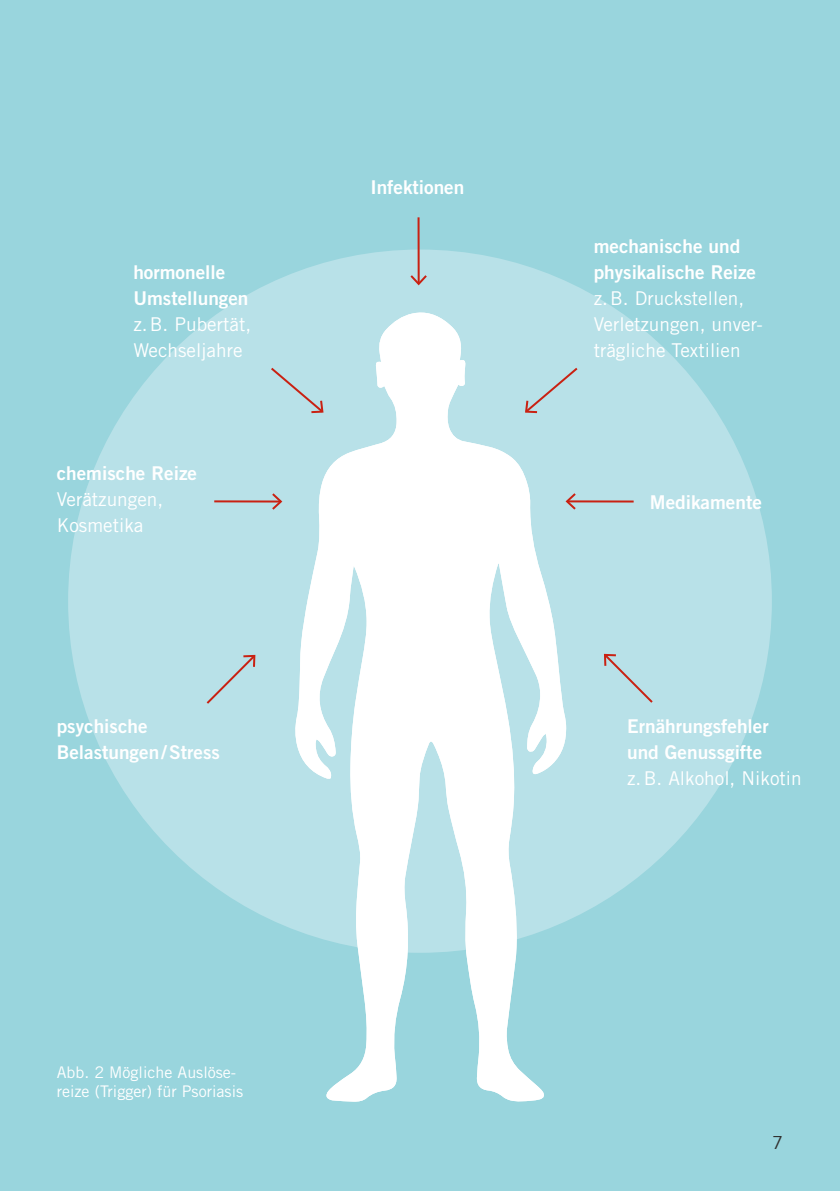
<style>
.page{position:relative;width:840px;height:1191px;background:#fff}
.page>*{position:absolute;margin:0;border:0;box-sizing:border-box;transform-origin:0 0}
.t1{font:19px/26px "Trade Gothic LT Pro Bd 2";color:#fff}
.t2{font:19px/26px "Trade Gothic LT Pro";color:#fff}
.t3{font:18px "Trade Gothic LT Pro";color:#313130}
.t4{font:16px/19.2px "Trade Gothic LT Pro";color:#fff}
</style>
<div class="page">
<div style="left:0;top:0;width:839px;height:1191px;background:#99d5dd"></div>
<div style="left:68px;top:249px;width:703px;height:703px;background:#b8e1e8;border-radius:50%"></div>
<svg style="left:294px;top:312px;width:272px;height:790px;fill:#f8fbfc"></svg>
<svg style="left:271px;top:366px;width:54px;height:48px"></svg>
<svg style="left:523px;top:366px;width:55px;height:48px"></svg>
<hr style="left:214px;top:500px;width:67px;height:2px;background:#c92112">
<svg style="left:270px;top:493px;width:13px;height:17px"></svg>
<hr style="left:566px;top:500px;width:67px;height:2px;background:#c92112">
<svg style="left:563px;top:491px;width:14px;height:21px"></svg>
<hr style="left:417px;top:217px;width:2px;height:67px;background:#c92112">
<svg style="left:410px;top:273px;width:17px;height:13px"></svg>
<svg style="left:206px;top:654px;width:50px;height:50px"></svg>
<svg style="left:604px;top:653px;width:49px;height:50px"></svg>
<p class="t1" style="left:133px;top:259px;width:117px">hormonelle<br>Umstellungen</p>
<p class="t2" style="left:133px;top:311px;width:119px">z.B. Pubertät,<br>Wechseljahre</p>
<p class="t1" style="left:57px;top:460px;width:142px">chemische Reize</p>
<p class="t2" style="left:57px;top:486px;width:108px">Verätzungen,<br>Kosmetika</p>
<p class="t1" style="left:57px;top:713px;width:165px">psychische<br>Belastungen/Stress</p>
<p class="t4" style="left:57px;top:1062px;width:188px">Abb. 2 Mögliche Auslöse&shy;reize (Trigger) für Psoriasis</p>
<p class="t1" style="left:370px;top:174px;width:95px">Infektionen</p>
<p class="t1" style="left:593px;top:233px;width:164px">mechanische und physikalische Reize</p>
<p class="t2" style="left:593px;top:285px;width:170px">z.B. Druckstellen,<br>Verletzungen, unver&shy;trägliche Textilien</p>
<p class="t1" style="left:649px;top:488px;width:113px">Medikamente</p>
<p class="t1" style="left:626px;top:713px;width:143px">Ernährungsfehler und Genussgifte</p>
<p class="t2" style="left:626px;top:765px;width:176px">z.B. Alkohol, Nikotin</p>
<p class="t3" style="left:771px;top:1132px;width:12px">7</p>
</div>
